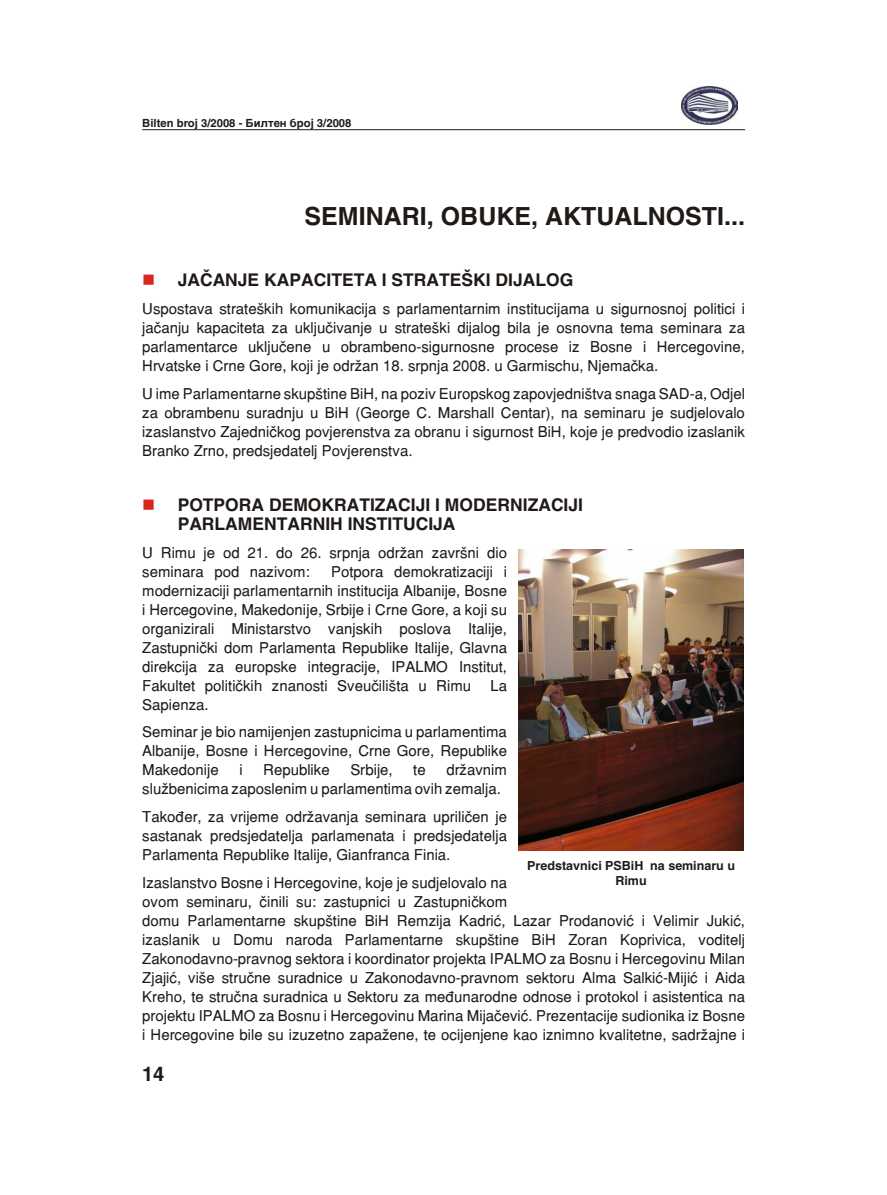
<style>
.page{position:relative;width:887px;height:1195px;background:#fff}
.page>*{position:absolute;margin:0;border:0;box-sizing:border-box;transform-origin:0 0}
.t1{font:700 25px "H Sans";color:#1f1a17}
.t2{font:700 20px "H Sans";color:#1f1a17}
.t3{font:700 17.5px/19.1px "H Sans";color:#1f1a17}
.t4{font:15px/19px "Switzerland BH";color:#1f1a17}
.t5{font:700 12.5px/14.6px "H Sans";color:#1f1a17;text-align:center}
.t6{font:700 11.25px "H Sans";color:#1f1a17}
.s1{font-family:"C Helv"}
.s2{color:#d9261c}
</style>
<div class="page">
<hr style="left:142px;top:129px;width:602px;height:1px;background:#1f1a17">
<img style="left:681px;top:86px;width:55px;height:38px">
<img style="left:518px;top:550px;width:225px;height:301px">
<p class="t6" style="left:142px;top:118px;width:210px">Bilten broj 3/2008 - <span class="s1">Bilten broj 3/2008</span></p>
<h1 class="t1" style="left:304px;top:205px;width:442px">SEMINARI, OBUKE, AKTUALNOSTI...</h1>
<p class="t3" style="left:142px;top:272px;width:432px"><span class="s2">■</span> JA^ANJE KAPACITETA I STRATE[KI DIJALOG</p>
<p class="t4" style="left:142px;top:301px;width:604px;text-align:justify">Uspostava strate{kih komunikacija s parlamentarnim institucijama u sigurnosnoj politici i ja~anju kapaciteta za uklju~ivanje u strate{ki dijalog bila je osnovna tema seminara za parlamentarce uklju~ene u obrambeno-sigurnosne procese iz Bosne i Hercegovine, Hrvatske i Crne Gore, koji je odr`an 18. srpnja 2008. u Garmischu, Njema~ka.</p>
<p class="t4" style="left:142px;top:386px;width:604px;text-align:justify">U ime Parlamentarne skup{tine BiH, na poziv Europskog zapovjedni{tva snaga SAD-a, Odjel za obrambenu suradnju u BiH (George C. Mar shall Centar), na seminaru je sudjelovalo izaslanstvo Zajedni~kog povjerenstva za obranu i sigurnost BiH, koje je predvodio izaslanik Branko Zrno, predsjedatelj Povjerenstva.</p>
<p class="t3" style="left:178px;top:496px;width:407px;text-indent:-35px"><span class="s2">■</span> POTPORA DEMOKRATIZACIJI I MODERNIZACIJI<br>PARLAMENTARNIH INSTITUCIJA</p>
<p class="t4" style="left:142px;top:544px;width:366px">U Rimu je od 21. do 26. srpnja odr`an zavr{ni dio seminara pod nazivom:</p>
<p class="t4" style="left:142px;top:563px;width:366px;text-align:justify;text-indent:189px">Potpora demokratizaciji i modernizaciji parlamentarnih institucija Albanije, Bosne i Hercegovine, Makedonije, Srbije i Crne Gore, a koji su organizirali Ministarstvo vanjskih poslova Italije, Zastupni~ki dom Parlamenta Republike Italije, Glavna direkcija za europske integracije, IPALMO Institut, Fakultet politi~kih znanosti Sveu~ili{ta u Rimu</p>
<p class="t4" style="left:490px;top:677px;width:18px">La</p>
<p class="t4" style="left:142px;top:692px;width:366px;line-height:27.9px">Sapienza.<br>Sem i nar je bio namijenjen zastupnicima u parlamentima</p>
<p class="t4" style="left:142px;top:743px;width:366px">Albanije, Bosne i Hercegovine, Crne Gore, Republike<br>Makedonije</p>
<p class="t4" style="left:142px;top:762px;width:366px;text-indent:304px">dr`avnim slu`benicima zaposlenim u parlamentima ovih zemalja.</p>
<p class="t4" style="left:142px;top:809px;width:366px;text-align:justify">Tako|er, za vrijeme odr`avanja seminara uprili~en je sastanak predsjedatelja parlamenata i predsjedatelja Parlamenta Republike Italije, Gianfranca Finia.</p>
<p class="t4" style="left:142px;top:875px;width:604px">Izaslanstvo Bosne i Hercegovine, koje je sudjelovalo na<br>ovom seminaru, ~inili su: zastupnici u Zastupni~kom<br>domu Parlamentarne skup{tine BiH Remzija Kadri}, La zar Prodanovi} i Velimir Juki}, izaslanik u Domu naroda Parlamentarne skup{tine BiH Zoran Koprivica, voditelj Zakonodavno-pravnog sektora i koordinator projekta IPALMO za Bosnu i Hercegovinu Mi lan Zjaji}, vi{e stru~ne suradnice u Zakonodavno-pravnom sektoru Alma Salki}-Miji} i Aida Kreho, te stru~na suradnica u Sektoru za me|unarodne odnose i protokol i asistentica na projektu IPALMO za Bosnu i Hercegovinu Ma rina Mija~evi}. Prezentacije sudionika iz Bosne i Hercegovine bile su izuzetno zapa`ene, te ocijenjene kao iznimno kvalitetne, sadr`ajne i</p>
<h2 class="t2" style="left:142px;top:1066px;width:24px">14</h2>
<p class="t4" style="left:239px;top:762px;width:5px">i</p>
<p class="t4" style="left:263px;top:762px;width:68px">Republike</p>
<p class="t4" style="left:350px;top:762px;width:44px">Srbije,</p>
<p class="t4" style="left:413px;top:762px;width:14px">te</p>
<p class="t5" style="left:527px;top:859px;width:209px">Predstavnici PSBiH na seminaru u<br>Rimu</p>
</div>
